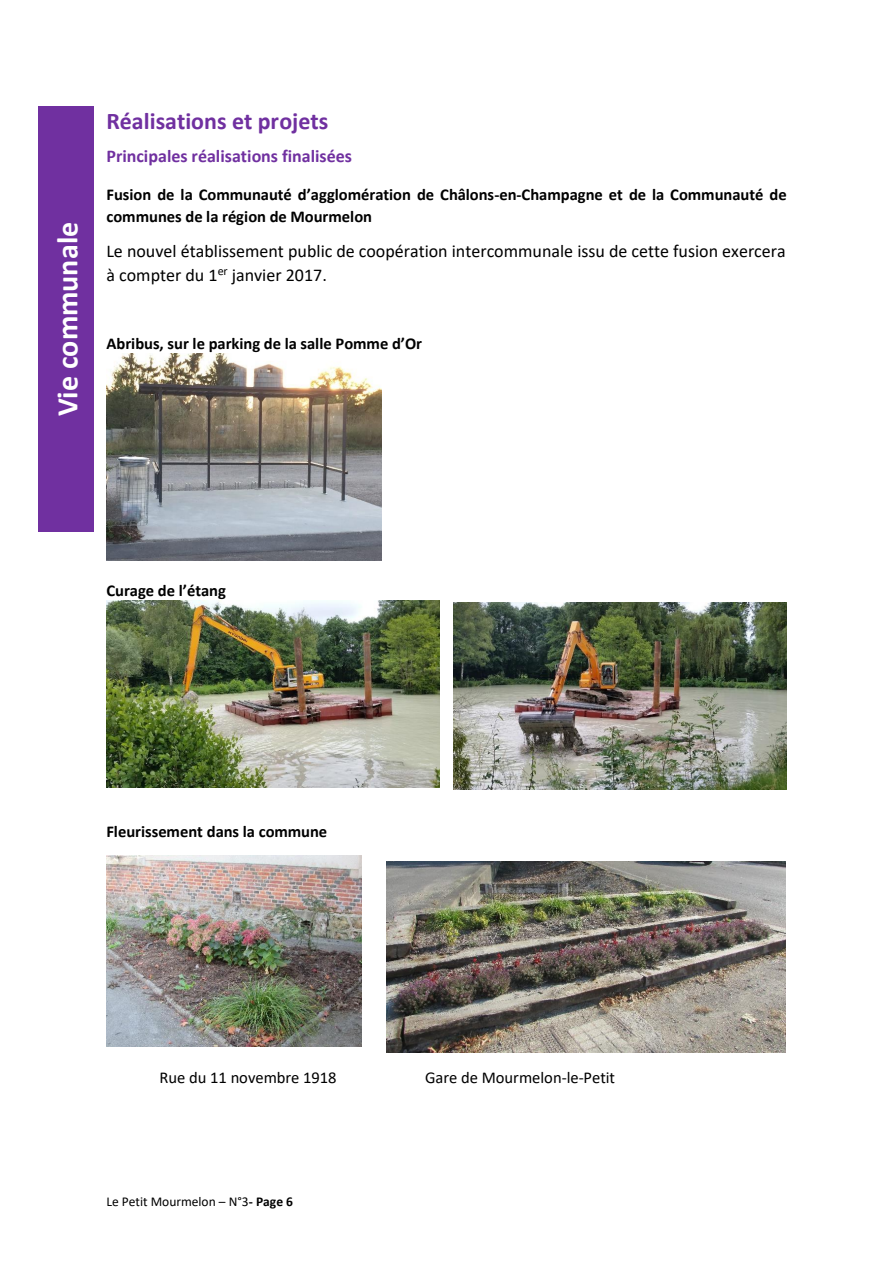
<style>
.page{position:relative;width:893px;height:1263px;background:#fff}
.page>*{position:absolute;margin:0;border:0;box-sizing:border-box;transform-origin:0 0}
.t1{font:700 30px "Calibri";color:#fff}
.t2{font:700 24px "Calibri";color:#7030a0}
.t3{font:18px/23.7px "Calibri";color:#000}
.t4{font:700 18px "Calibri";color:#7030a0}
.t5{font:700 16.5px/21.6px "Calibri";color:#000}
.t6{font:16.5px "Calibri";color:#000}
.t7{font:13.5px "Calibri";color:#000}
.s1{font-weight:700}
</style>
<div class="page">
<div style="left:38px;top:107px;width:56px;height:425px;background:#7030a0"></div>
<img style="left:106px;top:353px;width:276px;height:207px">
<img style="left:106px;top:601px;width:333px;height:187px">
<img style="left:106px;top:855px;width:255px;height:192px">
<img style="left:386px;top:861px;width:400px;height:192px">
<img style="left:454px;top:602px;width:332px;height:187px">
<p class="t1" style="left:46px;top:416px;width:196px;rotate:-90deg">Vie communale</p>
<p class="t2" style="left:106px;top:104px;width:223px">Réalisations et projets</p>
<p class="t4" style="left:106px;top:143px;width:247px">Principales réalisations finalisées</p>
<p class="t5" style="left:106px;top:184px;width:682px">Fusion de la Communauté d’agglomération de Châlons-en-Champagne et de la Communauté de communes de la région de Mourmelon</p>
<p class="t3" style="left:106px;top:239px;width:681px">Le nouvel établissement public de coopération intercommunale issu de cette fusion exercera à compter du 1<sup>er</sup> janvier 2017.</p>
<p class="t5" style="left:106px;top:332px;width:317px">Abribus, sur le parking de la salle Pomme d’Or</p>
<p class="t5" style="left:106px;top:580px;width:121px">Curage de l’étang</p>
<p class="t5" style="left:106px;top:821px;width:222px">Fleurissement dans la commune</p>
<p class="t6" style="left:159px;top:1066px;width:179px">Rue du 11 novembre 1918</p>
<p class="t6" style="left:425px;top:1066px;width:192px">Gare de Mourmelon-le-Petit</p>
<p class="t7" style="left:106px;top:1192px;width:188px">Le Petit Mourmelon – N°3<span class="s1">- Page 6</span></p>
</div>
